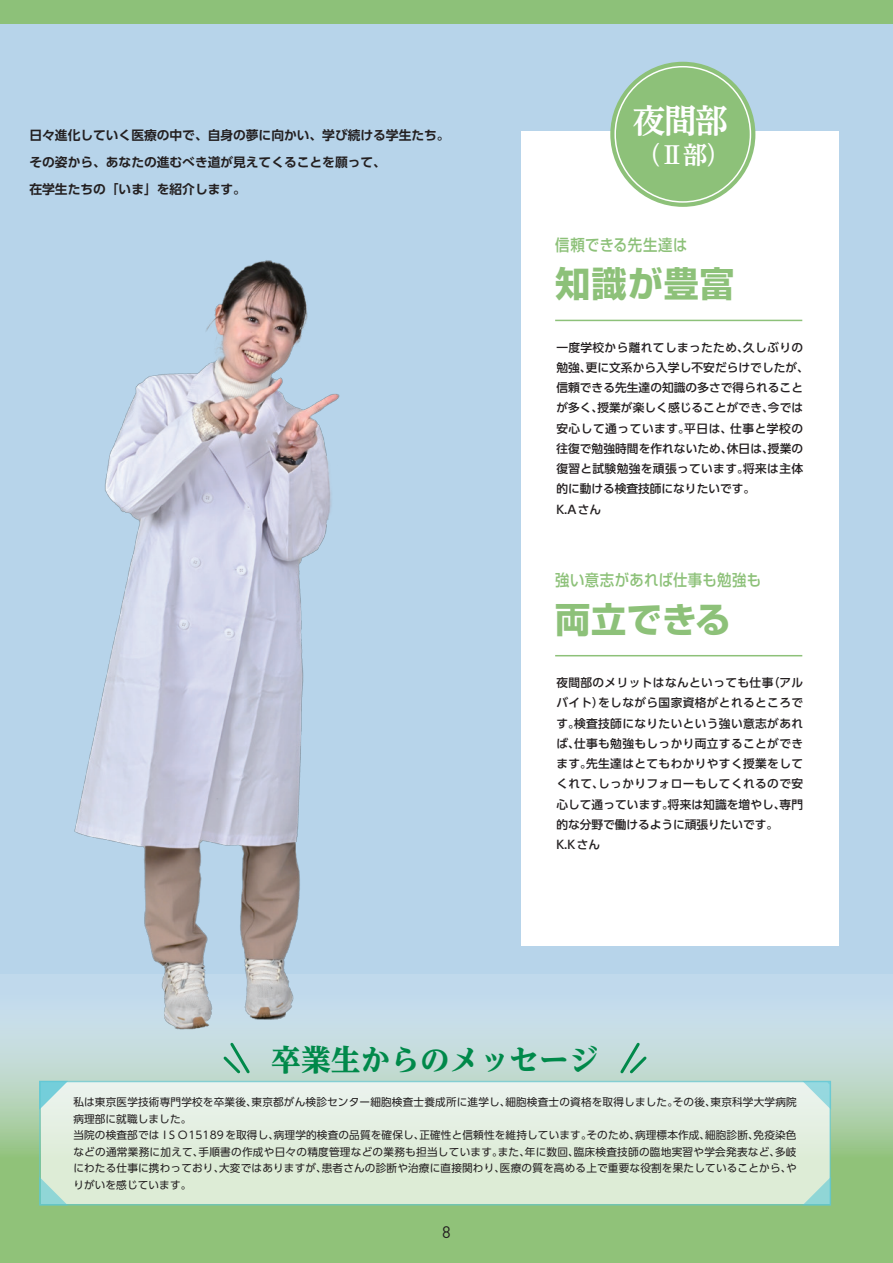
<style>
.page{position:relative;width:893px;height:1263px;background:#b7d4ea}
.page>*{position:absolute;margin:0;border:0;box-sizing:border-box;transform-origin:0 0}
.t1{font:700 35.1px "Shin Go Pro";letter-spacing:.02em;color:#8dc179}
.t2{font:700 33px "UD Reimin Pro";color:#fff}
.t3{font:800 29.7px "UD Reimin Pr 6";color:#00894a}
.t4{font:700 24.45px "UD Reimin Pro";color:#fff}
.t5{font:16.5px "DIN Pro";color:#231f20}
.t6{font:500 15.9px "Shin Go Pro";letter-spacing:.025em;color:#8dc179;scale:.9 1}
.t7{font:700 12.75px/27px "UD Shin Go Pro De";color:#231f20}
.t8{font:500 11.7px/20.2px "UD Shin Go Pro";letter-spacing:.005em;color:#231f20}
.t9{font:500 11.7px/20.2px "UD Shin Go Pro";letter-spacing:.035em;color:#231f20}
.t10{font:10.65px/16.5px "UD Shin Go Pro";letter-spacing:.015em;color:#231f20}
</style>
<div class="page">
<div style="left:0;top:0;width:893px;height:23px;background:#8dc179"></div>
<svg style="left:0;top:999px;width:893px;height:264px;background:#a1ca9b"></svg>
<div style="left:522px;top:132px;width:317px;height:814px;background:#fff"></div>
<svg style="left:39px;top:1081px;width:792px;height:124px;background:#dfeddd"></svg>
<svg style="left:39px;top:1177px;width:29px;height:28px"></svg>
<svg style="left:802px;top:1081px;width:29px;height:29px"></svg>
<svg style="left:802px;top:1177px;width:29px;height:28px"></svg>
<img style="left:0;top:999px;width:20px;height:44px">
<img style="left:20px;top:217px;width:614px;height:852px">
<div style="left:610px;top:62px;width:145px;height:145px;background:#8dc179;border-radius:50%"></div>
<hr style="left:555px;top:320px;width:247px;height:1px;background:#8dc179">
<hr style="left:555px;top:655px;width:247px;height:1px;background:#8dc179">
<svg style="left:39px;top:1081px;width:29px;height:29px"></svg>
<svg style="left:221px;top:1040px;width:31px;height:36px"></svg>
<svg style="left:618px;top:1040px;width:31px;height:36px"></svg>
<p class="t7" style="left:29px;top:121px;width:422px">日々進化していく医療の中で、自身の夢に向かい、学び続ける学生たち。その姿から、あなたの進むべき道が見えてくることを願って、<br>在学生たちの「いま」を紹介します。</p>
<h2 class="t2" style="left:633px;top:93px;width:96px">夜間部</h2>
<h3 class="t4" style="left:637px;top:135px;width:95px">（Ⅱ部）</h3>
<h3 class="t6" style="left:555px;top:232px;width:148px">信頼できる先生達は</h3>
<h1 class="t1" style="left:555px;top:256px;width:181px">知識が豊富</h1>
<p class="t8" style="left:556px;top:337px;width:254px">一度学校から離れてしまったため、久しぶりの勉強、更に文系から入学し不安だらけでしたが、信頼できる先生達の知識の多さで得られることが多く、授業が楽しく感じることができ、今では安心して通っています。平日は、仕事と学校の往復で勉強時間を作れないため、休日は、授業の復習と試験勉強を頑張っています。将来は主体的に動ける検査技師になりたいです。<br>K.Aさん</p>
<h3 class="t6" style="left:555px;top:567px;width:230px">強い意志があれば仕事も勉強も</h3>
<h1 class="t1" style="left:555px;top:591px;width:177px">両立できる</h1>
<p class="t9" style="left:556px;top:672px;width:248px">夜間部のメリットはなんといっても仕事（アルバイト）をしながら国家資格がとれるところです。検査技師になりたいという強い意志があれば、仕事も勉強もしっかり両立することができます。先生達はとてもわかりやすく授業をしてくれて、しっかりフォローもしてくれるので安心して通っています。将来は知識を増やし、専門的な分野で働けるように頑張りたいです。<br>K.Kさん</p>
<h3 class="t3" style="left:271px;top:1035px;width:329px">卒業生からのメッセージ</h3>
<p class="t10" style="left:73px;top:1093px;width:725px">私は東京医学技術専門学校を卒業後、東京都がん検診センター細胞検査士養成所に進学し、細胞検査士の資格を取得しました。その後、東京科学大学病院病理部に就職しました。<br>当院の検査部ではＩＳＯ15189を取得し、病理学的検査の品質を確保し、正確性と信頼性を維持しています。そのため、病理標本作成、細胞診断、免疫染色などの通常業務に加えて、手順書の作成や日々の精度管理などの業務も担当しています。また、年に数回、臨床検査技師の臨地実習や学会発表など、多岐にわたる仕事に携わっており、大変ではありますが、患者さんの診断や治療に直接関わり、医療の質を高める上で重要な役割を果たしていることから、やりがいを感じています。　</p>
<h3 class="t5" style="left:442px;top:1221px;width:10px">8</h3>
</div>
